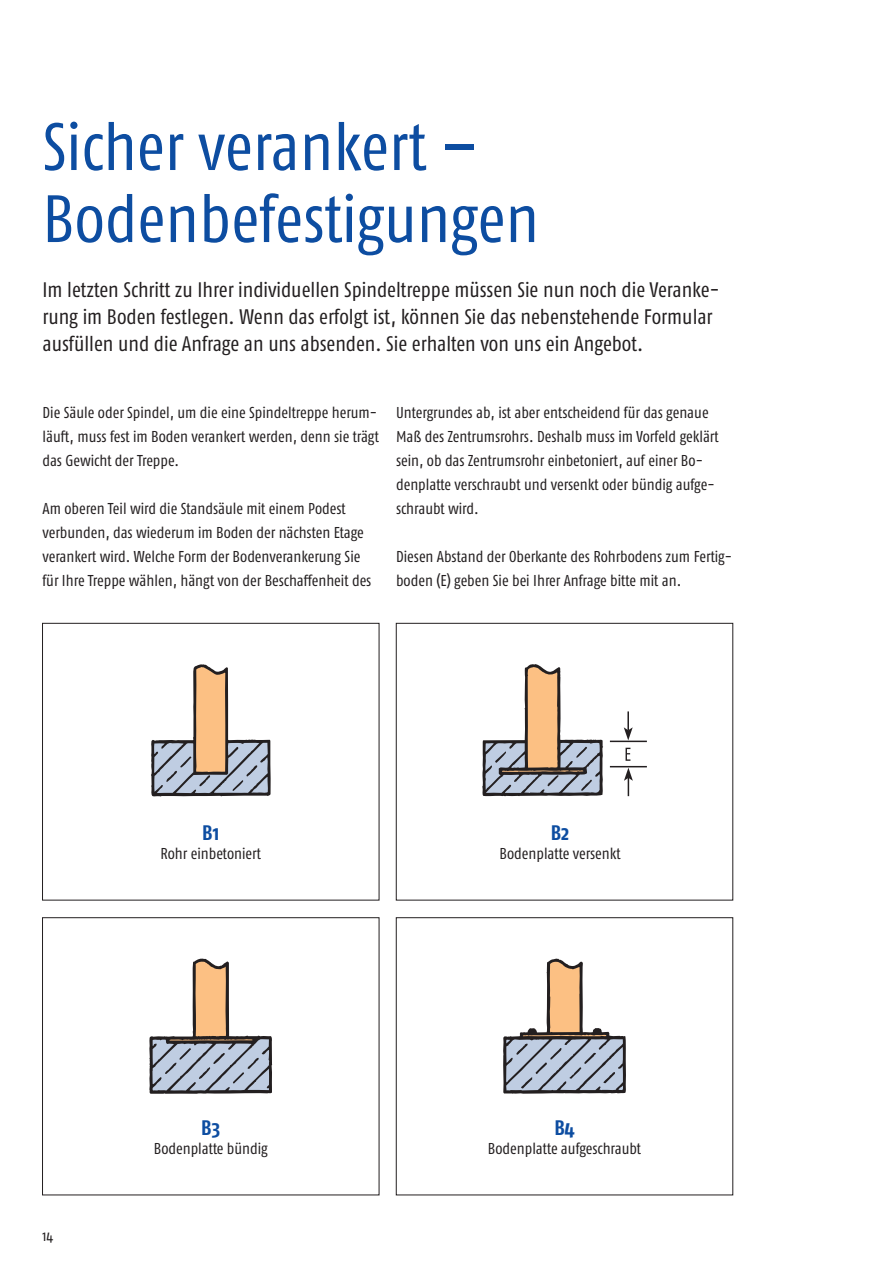
<style>
.page{position:relative;width:893px;height:1263px;background:#fff}
.page>*{position:absolute;margin:0;border:0;box-sizing:border-box;transform-origin:0 0}
.t1{font:condensed 66.75px/72px "Fago Pro";color:#0d4da1}
.t2{font:condensed 21px/27px "Fago Pro";color:#231f20}
.t3{font:700 condensed 21px "Fago Pro";color:#0d4da1}
.t4{font:condensed 15.75px/24px "Fago Pro";color:#231f20}
.t5{font:condensed 15px "Fago Pro";color:#231f20}
</style>
<div class="page">
<div style="left:42px;top:623px;width:337px;height:277px;border:1px solid #231f20"></div>
<div style="left:42px;top:917px;width:337px;height:278px;border:1px solid #231f20"></div>
<div style="left:396px;top:917px;width:337px;height:278px;border:1px solid #231f20"></div>
<div style="left:396px;top:623px;width:337px;height:277px;border:1px solid #231f20"></div>
<svg style="left:151px;top:664px;width:120px;height:133px"></svg>
<svg style="left:149px;top:958px;width:124px;height:136px"></svg>
<svg style="left:482px;top:664px;width:121px;height:133px"></svg>
<hr style="left:610px;top:766px;width:37px;height:1px;background:#231f20">
<svg style="left:624px;top:711px;width:9px;height:29px"></svg>
<svg style="left:624px;top:768px;width:9px;height:28px"></svg>
<svg style="left:626px;top:748px;width:4px;height:13px"></svg>
<hr style="left:610px;top:741px;width:37px;height:1px;background:#231f20">
<svg style="left:503px;top:958px;width:123px;height:136px"></svg>
<h1 class="t1" style="left:43px;top:111px;width:498px">Sicher verankert –<br>Bodenbefestigungen</h1>
<p class="t2" style="left:43px;top:276px;width:678px">Im letzten Schritt zu Ihrer individuellen Spindeltreppe müssen Sie nun noch die Veranke&shy;rung im Boden festlegen. Wenn das erfolgt ist, können Sie das nebenstehende Formular ausfüllen und die Anfrage an uns absenden. Sie erhalten von uns ein Angebot.</p>
<p class="t4" style="left:43px;top:400px;width:338px">Die Säule oder Spindel, um die eine Spindeltreppe herum&shy;läuft, muss fest im Boden verankert werden, denn sie trägt das Gewicht der Treppe.</p>
<p class="t4" style="left:43px;top:496px;width:330px">Am oberen Teil wird die Standsäule mit einem Podest verbunden, das wiederum im Boden der nächsten Etage verankert wird. Welche Form der Bodenverankerung Sie für Ihre Treppe wählen, hängt von der Beschaffenheit des</p>
<p class="t4" style="left:396px;top:400px;width:324px">Untergrundes ab, ist aber entscheidend für das genaue Maß des Zentrumsrohrs. Deshalb muss im Vorfeld geklärt sein, ob das Zentrumsrohr einbetoniert, auf einer Bo&shy;denplatte verschraubt und versenkt oder bündig aufge&shy;schraubt wird.</p>
<p class="t4" style="left:396px;top:544px;width:338px">Diesen Abstand der Oberkante des Rohrbodens zum Fertig&shy;boden (E) geben Sie bei Ihrer Anfrage bitte mit an.</p>
<h2 class="t3" style="left:202px;top:820px;width:19px">B1</h2>
<p class="t4" style="left:160px;top:841px;width:102px">Rohr einbetoniert</p>
<h2 class="t3" style="left:551px;top:820px;width:20px">B2</h2>
<p class="t4" style="left:500px;top:841px;width:123px">Bodenplatte versenkt</p>
<p class="t5" style="left:43px;top:1226px;width:12px">14</p>
<h2 class="t3" style="left:201px;top:1115px;width:21px">B3</h2>
<p class="t4" style="left:154px;top:1136px;width:116px">Bodenplatte bündig</p>
<h2 class="t3" style="left:554px;top:1115px;width:22px">B4</h2>
<p class="t4" style="left:488px;top:1136px;width:155px">Bodenplatte aufgeschraubt</p>
</div>
